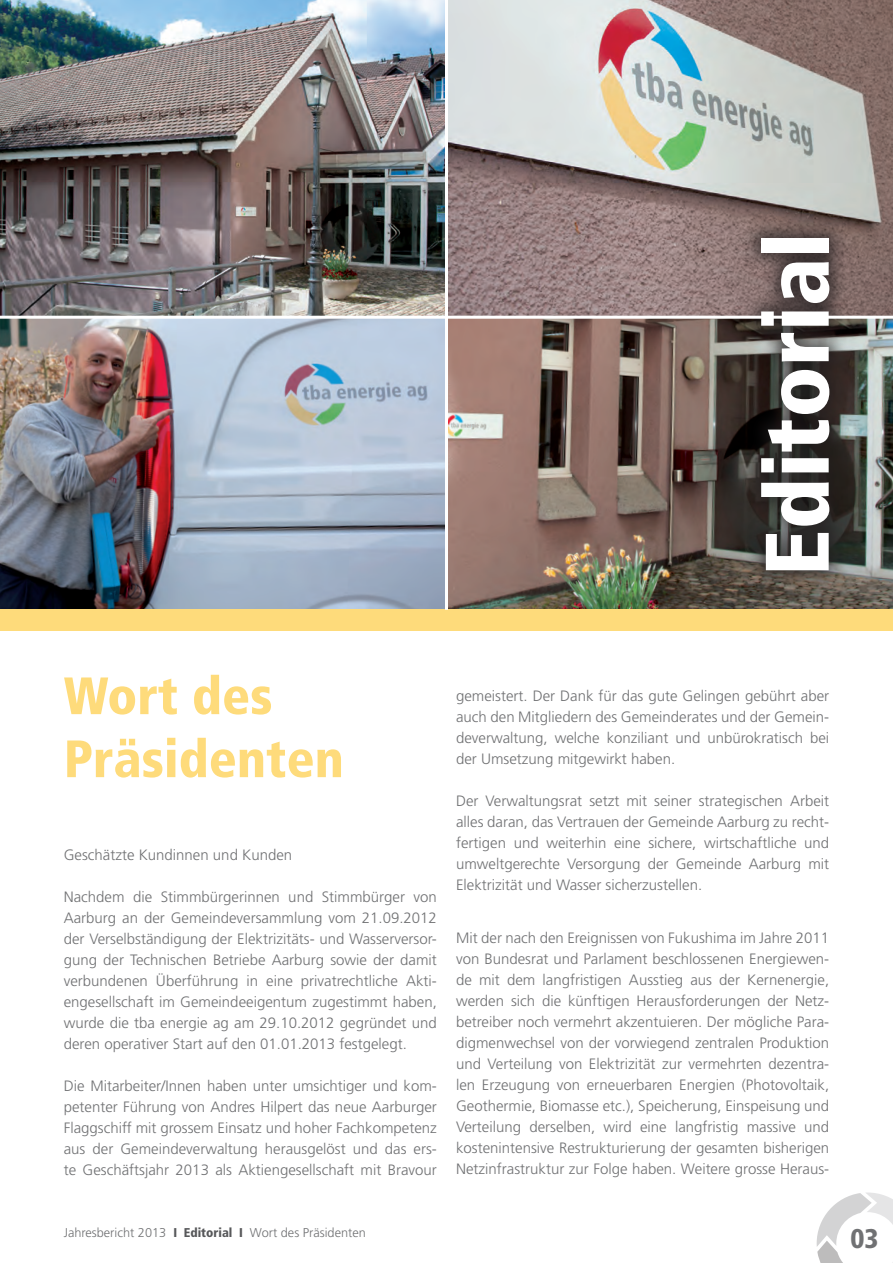
<style>
.page{position:relative;width:893px;height:1263px;background:#fff}
.page>*{position:absolute;margin:0;border:0;box-sizing:border-box;transform-origin:0 0}
.t1{font:900 condensed 90px "Frutiger";color:#fff}
.t2{font:900 condensed 52.5px/63px "Frutiger";color:#fedb7b}
.t3{font:900 condensed 27px "Frutiger";color:#707173}
.t4{font:300 15px/21px "Frutiger";color:#707173;text-align:justify}
.t5{font:300 12.75px "Frutiger";color:#707173}
.s1{font-weight:900;font-stretch:condensed;color:#57585a}
</style>
<div class="page">
<img style="left:0;top:319px;width:445px;height:291px">
<img style="left:448px;top:319px;width:445px;height:291px">
<svg style="left:448px;top:0;width:445px;height:316px;background:#aca3a0"></svg>
<img style="left:0;top:0;width:445px;height:316px">
<svg style="left:817px;top:1192px;width:76px;height:71px"></svg>
<div style="left:741px;top:218px;width:108px;height:373px;background:#231f20;opacity:.75"></div>
<div style="left:0;top:610px;width:893px;height:21px;background:#fedb7b"></div>
<hr style="left:0;top:316px;width:893px;height:3px;background:#fff">
<h1 class="t1" style="left:743px;top:576px;width:345px;rotate:-90deg">Editorial</h1>
<h2 class="t2" style="left:64px;top:664px;width:282px">Wort des<br>Präsidenten</h2>
<p class="t4" style="left:64px;top:844px;width:230px">Geschätzte Kundinnen und Kunden</p>
<p class="t4" style="left:64px;top:886px;width:375px">Nachdem die Stimmbürgerinnen und Stimmbürger von Aarburg an der Gemeindeversammlung vom 21.09.2012 der Verselbständigung der Elektrizitäts- und Wasserversor&shy;gung der Technischen Betriebe Aarburg sowie der damit verbundenen Überführung in eine privatrechtliche Akti&shy;engesellschaft im Gemeindeeigentum zugestimmt haben, wurde die tba energie ag am 29.10.2012 gegründet und deren operativer Start auf den 01.01.2013 festgelegt.</p>
<p class="t4" style="left:64px;top:1075px;width:375px">Die Mitarbeiter/Innen haben unter umsichtiger und kom&shy;petenter Führung von Andres Hilpert das neue Aarburger Flaggschiff mit grossem Einsatz und hoher Fachkompetenz aus der Gemeindeverwaltung herausgelöst und das ers&shy;te Geschäftsjahr 2013 als Aktiengesellschaft mit Bravour</p>
<p class="t4" style="left:456px;top:686px;width:375px">gemeistert. Der Dank für das gute Gelingen gebührt aber auch den Mitgliedern des Gemeinderates und der Gemein&shy;deverwaltung, welche konziliant und unbürokratisch bei der Umsetzung mitgewirkt haben.</p>
<p class="t4" style="left:456px;top:791px;width:375px">Der Verwaltungsrat setzt mit seiner strategischen Arbeit alles daran, das Vertrauen der Gemeinde Aarburg zu recht&shy;fertigen und weiterhin eine sichere, wirtschaftliche und umweltgerechte Versorgung der Gemeinde Aarburg mit Elektrizität und Wasser sicherzustellen.</p>
<p class="t4" style="left:456px;top:927px;width:375px">Mit der nach den Ereignissen von Fukushima im Jahre 2011 von Bundesrat und Parlament beschlossenen Energiewen&shy;de mit dem langfristigen Ausstieg aus der Kernenergie, werden sich die künftigen Herausforderungen der Netz&shy;betreiber noch vermehrt akzentuieren. Der mögliche Para&shy;digmenwechsel von der vorwiegend zentralen Produktion und Verteilung von Elektrizität zur vermehrten dezentra&shy;len Erzeugung von erneuerbaren Energien (Photovoltaik, Geothermie, Biomasse etc.), Speicherung, Einspeisung und Verteilung derselben, wird eine langfristig massive und kostenintensive Restrukturierung der gesamten bisherigen Netzinfrastruktur zur Folge haben. Weitere grosse Heraus-</p>
<p class="t5" style="left:64px;top:1226px;width:304px">Jahresbericht 2013 <span class="s1">I Editorial I</span> Wort des Präsidenten</p>
<h3 class="t3" style="left:851px;top:1222px;width:30px">03</h3>
</div>
